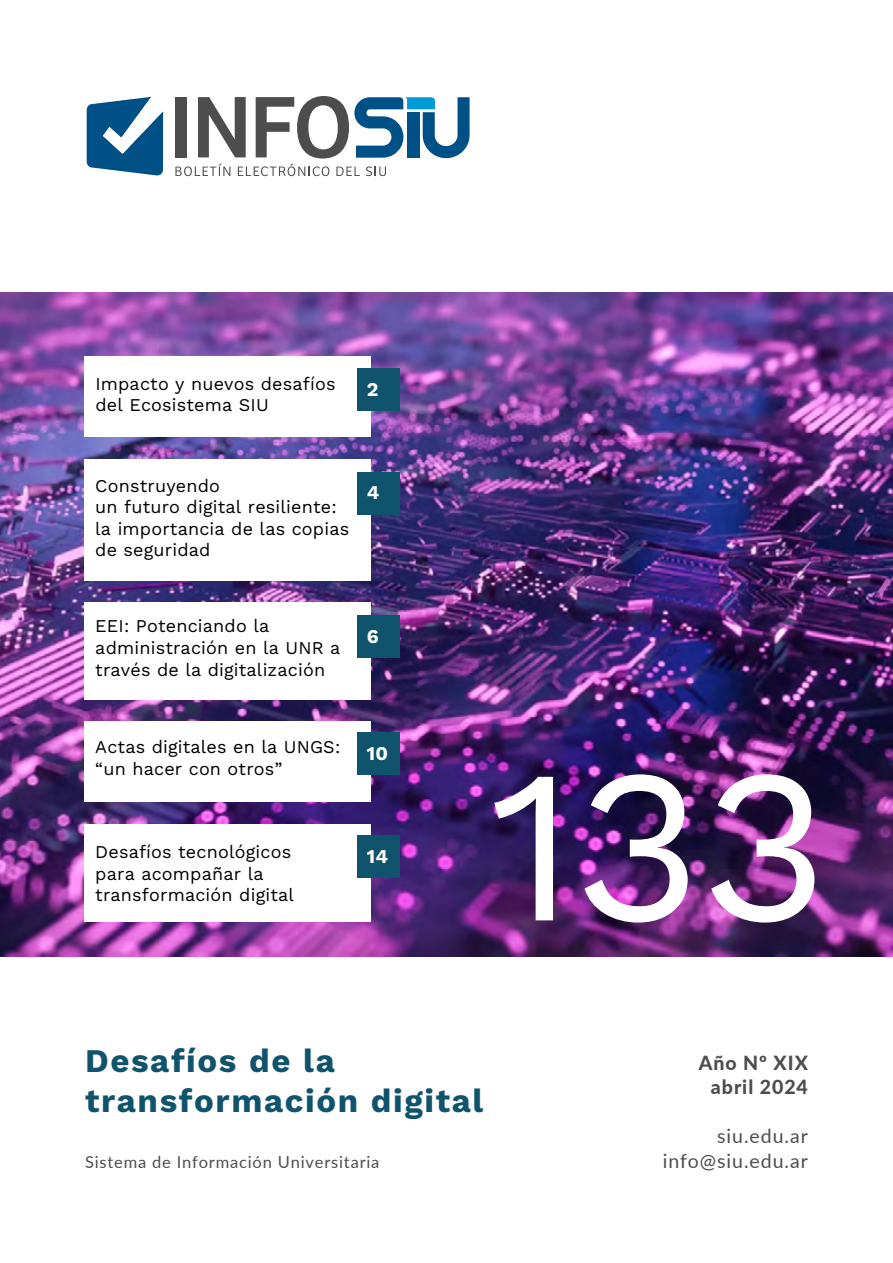
<style>
.page{position:relative;width:893px;height:1263px;background:#fff}
.page>*{position:absolute;margin:0;border:0;box-sizing:border-box;transform-origin:0 0}
.t1{font:217.5px "Work Sans";color:#fff}
.t2{font:700 33px/39.6px "Work Sans";letter-spacing:.05em;color:#0f546c}
.t3{font:19.5px/25.5px "Lato";letter-spacing:.05em;color:#4d4d4d;text-align:right}
.t4{font:800 19.5px/23.4px "Lato";letter-spacing:.05em;color:#4d4d4d;text-align:right}
.t5{font:700 19.5px "Work Sans";color:#fff}
.t6{font:18px/21.6px "Work Sans";letter-spacing:.01em;color:#000}
.t7{font:16.5px "Lato";letter-spacing:.05em;color:#4d4d4d}
</style>
<div class="page">
<img style="left:0;top:292px;width:893px;height:664px">
<svg style="left:175px;top:96px;width:295px;height:80px"></svg>
<svg style="left:86px;top:96px;width:78px;height:80px"></svg>
<div style="left:84px;top:356px;width:286px;height:81px;background:#fff"></div>
<div style="left:84px;top:721px;width:286px;height:80px;background:#fff"></div>
<div style="left:84px;top:459px;width:286px;height:122px;background:#fff"></div>
<div style="left:84px;top:824px;width:286px;height:97px;background:#fff"></div>
<div style="left:84px;top:603px;width:286px;height:97px;background:#fff"></div>
<div style="left:358px;top:836px;width:42px;height:42px;background:#0f546c"></div>
<div style="left:358px;top:732px;width:42px;height:43px;background:#0f546c"></div>
<div style="left:358px;top:615px;width:42px;height:42px;background:#0f546c"></div>
<div style="left:358px;top:368px;width:42px;height:43px;background:#0f546c"></div>
<div style="left:358px;top:472px;width:42px;height:42px;background:#0f546c"></div>
<p class="t6" style="left:95px;top:372px;width:242px">Impacto y nuevos desafíos del Ecosistema SIU</p>
<p class="t5" style="left:367px;top:374px;width:13px">2</p>
<p class="t6" style="left:95px;top:474px;width:255px">Construyendo<br>un futuro digital resiliente: la importancia de las copias de seguridad</p>
<p class="t5" style="left:367px;top:478px;width:14px">4</p>
<p class="t6" style="left:95px;top:615px;width:247px">EEI: Potenciando la administración en la UNR a través de la digitalización</p>
<p class="t5" style="left:367px;top:621px;width:14px">6</p>
<p class="t6" style="left:95px;top:735px;width:247px">Actas digitales en la UNGS: “un hacer con otros”</p>
<p class="t5" style="left:367px;top:738px;width:23px">10</p>
<p class="t6" style="left:95px;top:840px;width:200px">Desafíos tecnológicos para acompañar la transformación digital</p>
<p class="t5" style="left:367px;top:842px;width:23px">14</p>
<h1 class="t1" style="left:490px;top:681px;width:340px">133</h1>
<h2 class="t2" style="left:85px;top:1040px;width:400px">Desafíos de la transformación digital</h2>
<p class="t7" style="left:85px;top:1150px;width:296px">Sistema de Información Universitaria</p>
<p class="t4" style="left:699px;top:1051px;width:111px">Año Nº XIX abril 2024</p>
<p class="t3" style="left:663px;top:1122px;width:147px">siu.edu.ar info@siu.edu.ar</p>
</div>
